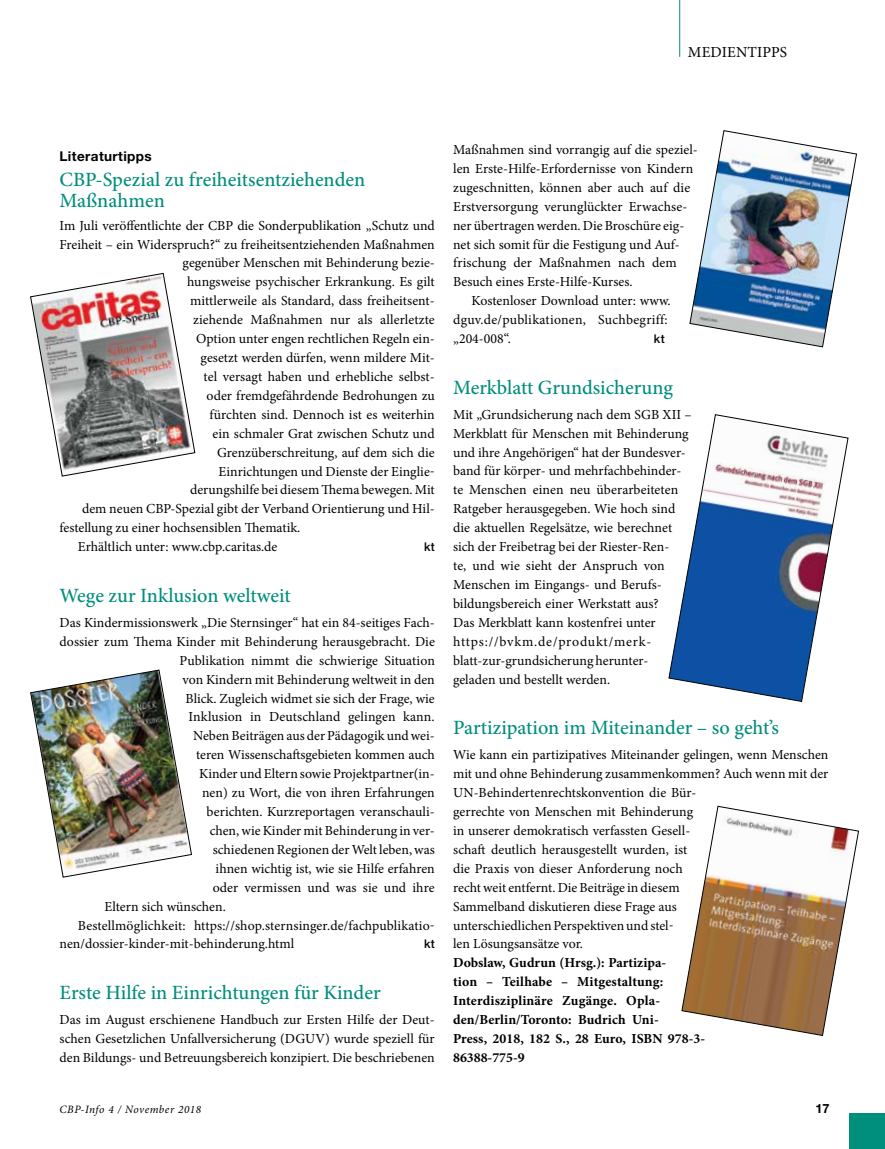
<style>
.page{position:relative;width:885px;height:1149px;background:#fff}
.page>*{position:absolute;margin:0;border:0;box-sizing:border-box;transform-origin:0 0}
.t1{font:500 20.25px/21.1px "Minion Pro";color:#008e7d}
.t2{font:15.3px "Minion Pro";letter-spacing:.01em;color:#000}
.t3{font:13.8px/18.9px "Minion Pro";color:#000}
.t4{font:700 13.8px/18.9px "Minion Pro";letter-spacing:.005em;color:#000}
.t5{font:13.8px "Minion Pro";letter-spacing:.02em;color:#000}
.t6{font:700 13.5px "Helvetica Neue LT Std";letter-spacing:.03em;color:#000}
.t7{font:700 12.75px "Helvetica Neue LT Std";color:#000}
.t8{font:500 12px "Helvetica Neue LT Std";color:#000}
.t9{font:italic 11.25px "Minion Pro";letter-spacing:.045em;color:#000}
</style>
<div class="page">
<hr style="left:679px;top:0;width:1px;height:57px;background:#008e7d">
<div style="left:849px;top:1113px;width:35px;height:35px;background:#008e7d"></div>
<img style="left:30px;top:669px;width:162px;height:208px">
<img style="left:30px;top:272px;width:166px;height:205px">
<img style="left:689px;top:130px;width:168px;height:217px">
<svg style="left:668px;top:414px;width:180px;height:288px"></svg>
<svg style="left:681px;top:805px;width:178px;height:230px"></svg>
<p class="t2" style="left:687px;top:42px;width:101px">MEDIENTIPPS</p>
<p class="t6" style="left:60px;top:147px;width:94px">Literaturtipps</p>
<h1 class="t1" style="left:60px;top:169px;width:307px">CBP-Spezial zu freiheitsentziehenden<br>Maßnahmen</h1>
<p class="t3" style="left:60px;top:216px;width:377px">Im Juli veröffentlichte der CBP die Sonderpublikation „Schutz und</p>
<p class="t3" style="left:60px;top:235px;width:376px">Freiheit – ein Widerspruch?“ zu freiheitsentziehenden Maßnahmen</p>
<p class="t3" style="left:183px;top:253px;width:254px">gegenüber Menschen mit Behinderung bezie-</p>
<p class="t3" style="left:187px;top:272px;width:249px">hungsweise psychischer Erkrankung. Es gilt</p>
<p class="t3" style="left:190px;top:291px;width:246px">mittlerweile als Standard, dass freiheitsent-</p>
<p class="t3" style="left:193px;top:310px;width:243px">ziehende Maßnahmen nur als allerletzte</p>
<p class="t3" style="left:196px;top:329px;width:240px">Option unter engen rechtlichen Regeln ein-</p>
<p class="t3" style="left:201px;top:348px;width:236px">gesetzt werden dürfen, wenn mildere Mit-</p>
<p class="t3" style="left:204px;top:367px;width:232px">tel versagt haben und erhebliche selbst-</p>
<p class="t3" style="left:207px;top:386px;width:229px">oder fremdgefährdende Bedrohungen zu</p>
<p class="t3" style="left:210px;top:405px;width:226px">fürchten sind. Dennoch ist es weiterhin</p>
<p class="t3" style="left:213px;top:424px;width:223px">ein schmaler Grat zwischen Schutz und</p>
<p class="t3" style="left:217px;top:442px;width:219px">Grenzüberschreitung, auf dem sich die</p>
<p class="t3" style="left:219px;top:461px;width:218px">Einrichtungen und Dienste der Einglie-</p>
<p class="t3" style="left:190px;top:480px;width:246px">derungshilfe bei diesem Thema bewegen. Mit</p>
<p class="t3" style="left:82px;top:499px;width:354px">dem neuen CBP-Spezial gibt der Verband Orientierung und Hil-</p>
<p class="t3" style="left:60px;top:518px;width:242px">festellung zu einer hochsensiblen Thematik.</p>
<p class="t3" style="left:78px;top:537px;width:201px">Erhältlich unter: www.cbp.caritas.de</p>
<p class="t8" style="left:424px;top:539px;width:12px">kt</p>
<h1 class="t1" style="left:60px;top:584px;width:233px">Wege zur Inklusion weltweit</h1>
<p class="t3" style="left:60px;top:613px;width:377px">Das Kindermissionswerk „Die Sternsinger“ hat ein 84-seitiges Fach-</p>
<p class="t3" style="left:60px;top:631px;width:377px">dossier zum Thema Kinder mit Behinderung herausgebracht. Die</p>
<p class="t3" style="left:180px;top:650px;width:257px">Publikation nimmt die schwierige Situation</p>
<p class="t3" style="left:183px;top:669px;width:254px">von Kindern mit Behinderung weltweit in den</p>
<p class="t3" style="left:186px;top:688px;width:251px">Blick. Zugleich widmet sie sich der Frage, wie</p>
<p class="t3" style="left:189px;top:707px;width:247px">Inklusion in Deutschland gelingen kann.</p>
<p class="t3" style="left:193px;top:726px;width:243px">Neben Beiträgen aus der Pädagogik und wei-</p>
<p class="t3" style="left:196px;top:745px;width:240px">teren Wissenschaftsgebieten kommen auch</p>
<p class="t3" style="left:199px;top:764px;width:237px">Kinder und Eltern sowie Projektpartner(in-</p>
<p class="t3" style="left:202px;top:783px;width:234px">nen) zu Wort, die von ihren Erfahrungen</p>
<p class="t3" style="left:207px;top:802px;width:230px">berichten. Kurzreportagen veranschauli-</p>
<p class="t3" style="left:210px;top:820px;width:227px">chen, wie Kinder mit Behinderung in ver-</p>
<p class="t3" style="left:213px;top:839px;width:224px">schiedenen Regionen der Welt leben, was</p>
<p class="t3" style="left:216px;top:858px;width:221px">ihnen wichtig ist, wie sie Hilfe erfahren</p>
<p class="t3" style="left:213px;top:877px;width:223px">oder vermissen und was sie und ihre</p>
<p class="t3" style="left:105px;top:896px;width:123px">Eltern sich wünschen.</p>
<p class="t3" style="left:78px;top:915px;width:358px">Bestellmöglichkeit: https://shop.sternsinger.de/fachpublikatio-</p>
<p class="t3" style="left:60px;top:934px;width:236px">nen/dossier-kinder-mit-behinderung.html</p>
<p class="t8" style="left:424px;top:936px;width:12px">kt</p>
<h1 class="t1" style="left:60px;top:981px;width:322px">Erste Hilfe in Einrichtungen für Kinder</h1>
<p class="t3" style="left:60px;top:1009px;width:377px;text-align:justify">Das im August erschienene Handbuch zur Ersten Hilfe der Deut&shy;schen Gesetzlichen Unfallversicherung (DGUV) wurde speziell für den Bildungs- und Betreuungsbereich konzipiert. Die beschriebenen</p>
<p class="t3" style="left:453px;top:140px;width:246px">Maßnahmen sind vorrangig auf die speziel-</p>
<p class="t3" style="left:453px;top:159px;width:242px">len Erste-Hilfe-Erfordernisse von Kindern</p>
<p class="t3" style="left:453px;top:178px;width:239px">zugeschnitten, können aber auch auf die</p>
<p class="t3" style="left:453px;top:197px;width:236px">Erstversorgung verunglückter Erwachse-</p>
<p class="t3" style="left:453px;top:216px;width:233px">ner übertragen werden. Die Broschüre eig-</p>
<p class="t3" style="left:453px;top:235px;width:228px">net sich somit für die Festigung und Auf-</p>
<p class="t3" style="left:453px;top:253px;width:225px">frischung der Maßnahmen nach dem</p>
<p class="t3" style="left:453px;top:272px;width:181px">Besuch eines Erste-Hilfe-Kurses.</p>
<p class="t3" style="left:471px;top:291px;width:201px">Kostenloser Download unter: www.</p>
<p class="t5" style="left:453px;top:310px;width:216px">dguv.de/publikationen, Suchbegriff:</p>
<p class="t3" style="left:453px;top:329px;width:59px">„204-008“.</p>
<p class="t8" style="left:654px;top:331px;width:12px">kt</p>
<h1 class="t1" style="left:453px;top:376px;width:221px">Merkblatt Grundsicherung</h1>
<p class="t3" style="left:453px;top:405px;width:240px">Mit „Grundsicherung nach dem SGB XII – Merkblatt für Menschen mit Behinderung und ihre Angehörigen“ hat der Bundesver&shy;band für körper- und mehrfachbehinder&shy;te Menschen einen neu überarbeiteten Ratgeber herausgegeben. Wie hoch sind die aktuellen Regelsätze, wie berechnet sich der Freibetrag bei der Riester-Ren-<br>te, und wie sieht der Anspruch von Menschen im Eingangs- und Berufs&shy;bildungsbereich einer Werkstatt aus?<br>Das Merkblatt kann kostenfrei unter https://bvkm.de/produkt/merk&shy;blatt-zur-grundsicherung herunter&shy;geladen und bestellt werden.</p>
<h1 class="t1" style="left:453px;top:717px;width:327px">Partizipation im Miteinander – so geht’s</h1>
<p class="t3" style="left:453px;top:745px;width:377px">Wie kann ein partizipatives Miteinander gelingen, wenn Menschen mit und ohne Behinderung zusammenkommen? Auch wenn mit der UN-Behindertenrechtskonvention die Bür-<br>gerrechte von Menschen mit Behinderung<br>in unserer demokratisch verfassten Gesell-<br>schaft deutlich herausgestellt wurden, ist<br>die Praxis von dieser Anforderung noch<br>recht weit entfernt. Die Beiträge in diesem<br>Sammelband diskutieren diese Frage aus<br>unterschiedlichen Perspektiven und stel-<br>len Lösungsansätze vor.</p>
<p class="t4" style="left:453px;top:952px;width:254px">Dobslaw, Gudrun (Hrsg.): Partizipa-<br>tion – Teilhabe – Mitgestaltung:<br>Interdisziplinäre Zugänge. Opla&shy;den/Berlin/Toronto: Budrich Uni-<br>Press, 2018, 182 S., 28 Euro, ISBN 978-3-<br>86388-775-9</p>
<p class="t9" style="left:60px;top:1101px;width:143px">CBP-Info 4 / November 2018</p>
<p class="t7" style="left:815px;top:1100px;width:16px">17</p>
</div>
